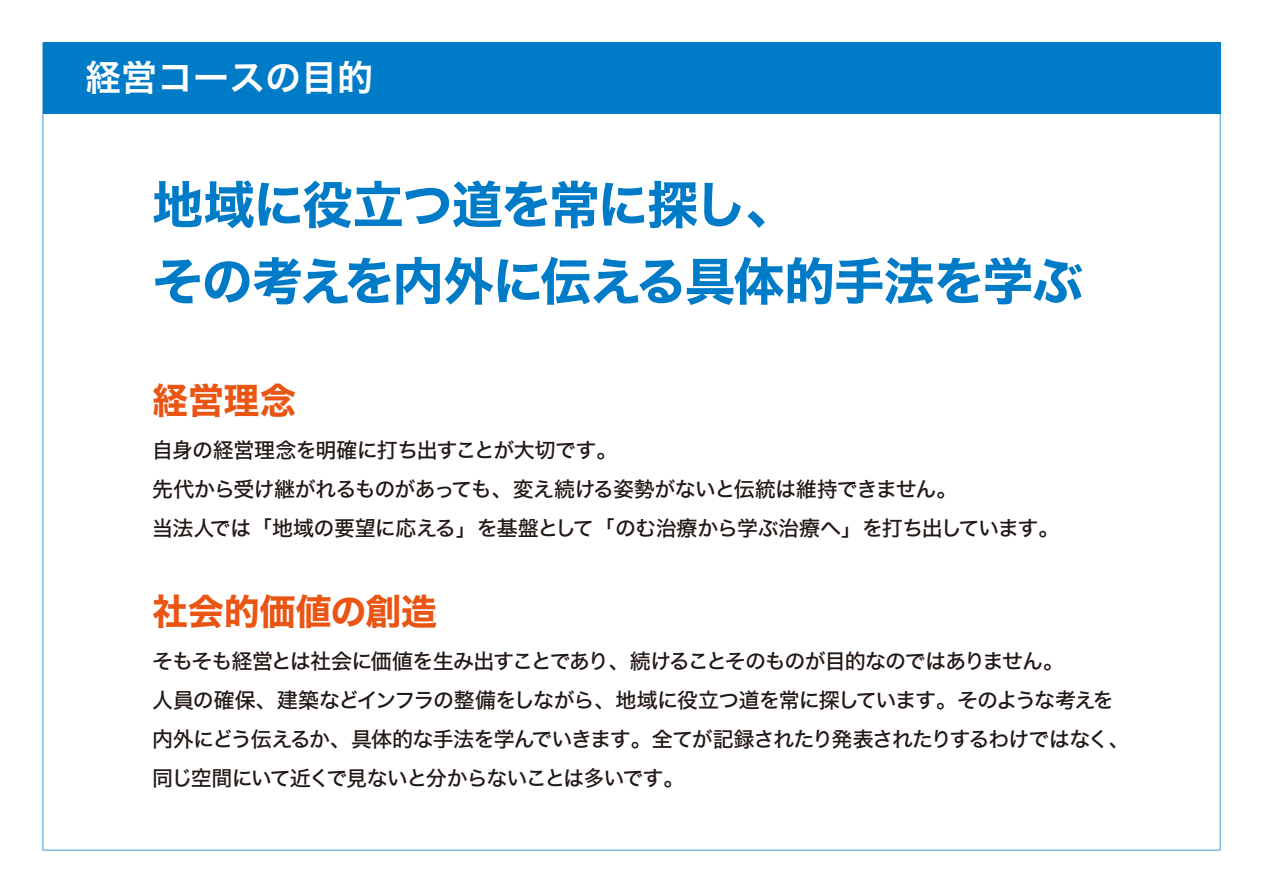
<style>
.page{position:relative;width:1263px;height:893px;background:#fff}
.page>*{position:absolute;margin:0;border:0;box-sizing:border-box;transform-origin:0 0}
.t1{font:51px/76.5px "Hira Kaku Std N W7";letter-spacing:-.03em;color:#007bc7}
.t2{font:36px "Hira Kaku Std N W7";letter-spacing:-.005em;color:#ea5514}
.t3{font:36px "Hira Kaku Std N W6";color:#fff}
.t4{font:21px/39px "Hira Kaku Std N W5";letter-spacing:-.05em;color:#221815}
</style>
<div class="page">
<div style="left:43px;top:43px;width:1177px;height:71px;background:#007bc7"></div>
<h2 class="t3" style="left:85px;top:50px;width:290px">経営コースの目的</h2>
<h1 class="t1" style="left:152px;top:169px;width:932px">地域に役立つ道を常に探し、<br>その考えを内外に伝える具体的手法を学ぶ</h1>
<h2 class="t2" style="left:152px;top:372px;width:145px">経営理念</h2>
<p class="t4" style="left:152px;top:430px;width:909px">自身の経営理念を明確に打ち出すことが大切です。<br>先代から受け継がれるものがあっても、変え続ける姿勢がないと伝統は維持できません。<br>当法人では「地域の要望に応える」を基盤として「のむ治療から学ぶ治療へ」を打ち出しています。</p>
<h2 class="t2" style="left:152px;top:584px;width:287px">社会的価値の創造</h2>
<p class="t4" style="left:152px;top:642px;width:979px">そもそも経営とは社会に価値を生み出すことであり、続けることそのものが目的なのではありません。<br>人員の確保、建築などインフラの整備をしながら、地域に役立つ道を常に探しています。そのような考えを内外にどう伝えるか、具体的な手法を学んでいきます。全てが記録されたり発表されたりするわけではなく、同じ空間にいて近くで見ないと分からないことは多いです。</p>
</div>
